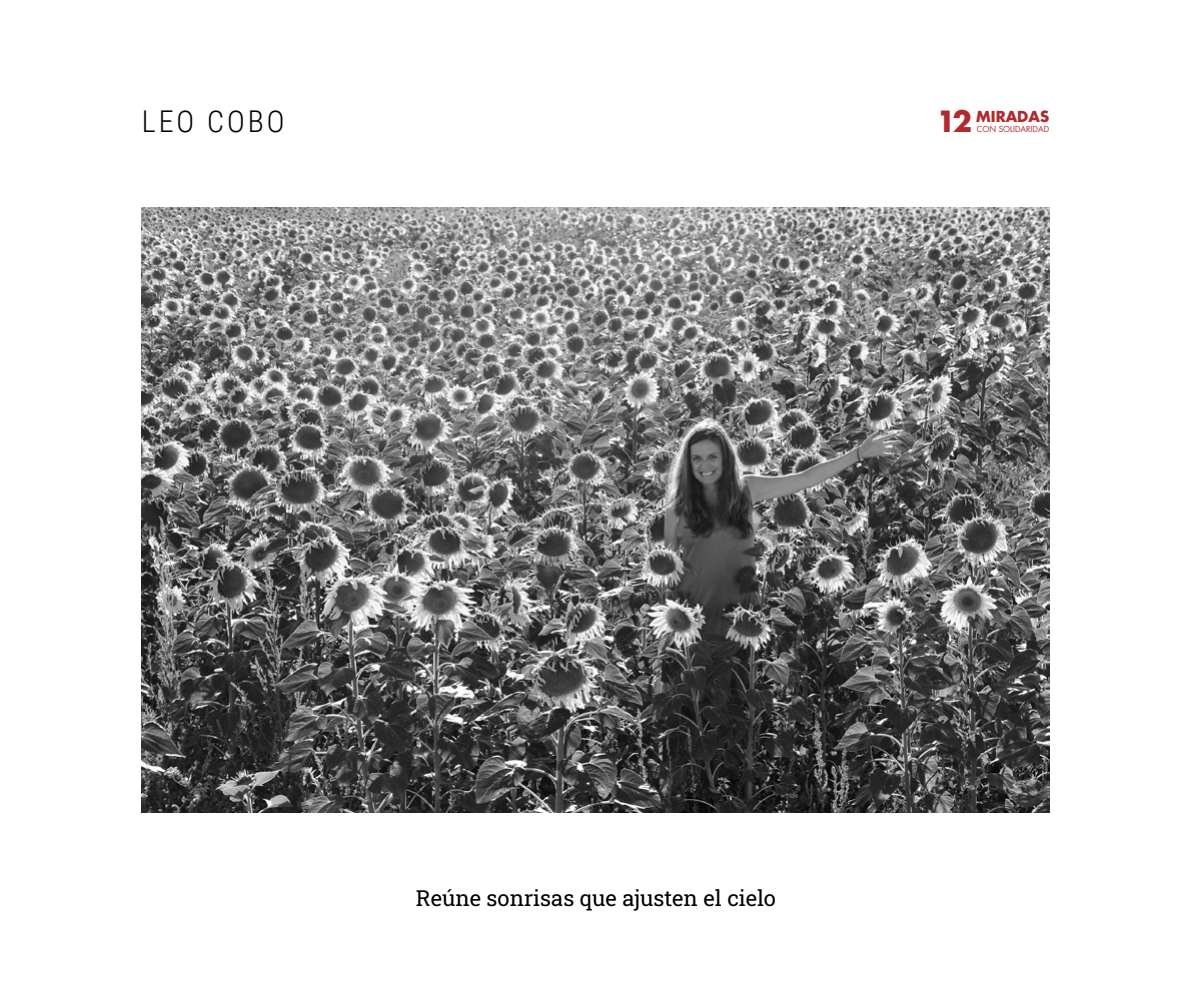
<style>
.page{position:relative;width:1191px;height:981px;background:#fff}
.page>*{position:absolute;margin:0;border:0;box-sizing:border-box;transform-origin:0 0}
.mes{font:300 30px "Roboto Condensed";letter-spacing:.1em;color:#000}
.fotografo{font:700 28.6px "Futura LT";color:#b02a2f}
.fotografo-2{font:22px "Roboto Slab";color:#000}
.fotografo-3{font:700 14.8px "Futura LT";color:#b02a2f}
.fotografo-4{font:8px "Futura LT";color:#b02a2f}
</style>
<div class="page">
<img style="left:142px;top:208px;width:907px;height:605px">
<p class="mes" style="left:142px;top:100px;width:144px">LEO COBO</p>
<p class="fotografo" style="left:936px;top:102px;width:37px">12</p>
<p class="fotografo-3" style="left:976px;top:106px;width:74px">MIRADAS</p>
<p class="fotografo-4" style="left:976px;top:124px;width:74px">CON SOLIDARIDAD</p>
<p class="fotografo-2" style="left:416px;top:883px;width:362px">Reúne sonrisas que ajusten el cielo</p>
</div>
